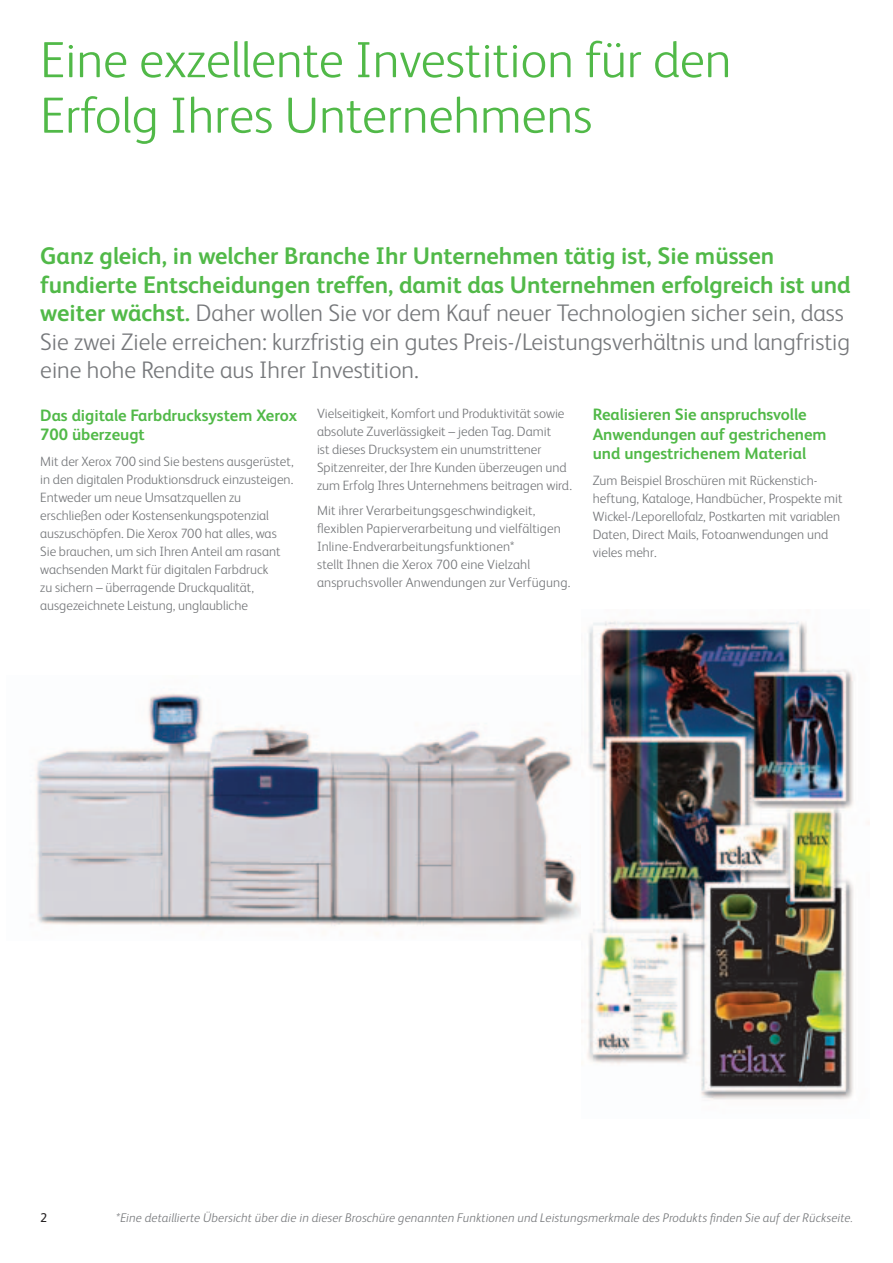
<style>
.page{position:relative;width:893px;height:1263px;background:#fff}
.page>*{position:absolute;margin:0;border:0;box-sizing:border-box;transform-origin:0 0}
.t1{font:300 51px/55.5px "Xerox Sans";color:#51b948}
.t2{font:300 24px/28.5px "Xerox Sans";color:#76787b}
.t3{font:700 16.5px/19.5px "Xerox Sans";color:#51b948}
.t4{font:300 13.5px/18px "Xerox Sans";color:#76787b}
.t5{font:12.75px "Xerox Sans";color:#231f20}
.t6{font:italic 300 12.6px "Xerox Sans";color:#76787b}
.s1{font-weight:700;color:#51b948}
</style>
<div class="page">
<img style="left:35px;top:694px;width:546px;height:241px">
<img style="left:581px;top:621px;width:288px;height:479px">
<h1 class="t1" style="left:40px;top:37px;width:692px">Eine exzellente Investition für den<br>Erfolg Ihres Unternehmens</h1>
<p class="t2" style="left:40px;top:244px;width:811px"><span class="s1">Ganz gleich, in welcher Branche Ihr Unternehmen tätig ist, Sie müssen fundierte Entscheidungen treffen, damit das Unternehmen erfolgreich ist und weiter wächst.</span> Daher wollen Sie vor dem Kauf neuer Technologien sicher sein, dass Sie zwei Ziele erreichen: kurzfristig ein gutes Preis-/Leistungsverhältnis und langfristig eine hohe Rendite aus Ihrer Investition.</p>
<p class="t3" style="left:592px;top:407px;width:235px">Realisieren Sie anspruchsvolle<br>Anwendungen auf gestrichenem und ungestrichenem Material</p>
<p class="t4" style="left:592px;top:473px;width:251px">Zum Beispiel Broschüren mit Rückenstich&shy;heftung, Kataloge, Handbücher, Prospekte mit Wickel-/Leporellofalz, Postkarten mit variablen Daten, Direct Mails, Fotoanwendungen und vieles mehr.</p>
<p class="t4" style="left:317px;top:406px;width:256px">Vielseitigkeit, Komfort und Produktivität sowie absolute Zuverlässigkeit – jeden Tag. Damit<br>ist dieses Drucksystem ein unumstrittener Spitzenreiter, der Ihre Kunden überzeugen und zum Erfolg Ihres Unternehmens beitragen wird.</p>
<p class="t4" style="left:317px;top:503px;width:255px">Mit ihrer Verarbeitungsgeschwindigkeit, flexiblen Papierverarbeitung und vielfältigen Inline-Endverarbeitungsfunktionen*<br>stellt Ihnen die Xerox 700 eine Vielzahl anspruchsvoller Anwendungen zur Verfügung.</p>
<p class="t3" style="left:40px;top:407px;width:258px">Das digitale Farbdrucksystem Xerox<br>700 überzeugt</p>
<p class="t4" style="left:40px;top:454px;width:255px">Mit der Xerox 700 sind Sie bestens ausgerüstet, in den digitalen Produktionsdruck einzusteigen.<br>Entweder um neue Umsatzquellen zu erschließen oder Kostensenkungspotenzial auszuschöpfen. Die Xerox 700 hat alles, was Sie brauchen, um sich Ihren Anteil am rasant wachsenden Markt für digitalen Farbdruck<br>zu sichern – überragende Druckqualität, ausgezeichnete Leistung, unglaubliche</p>
<p class="t5" style="left:40px;top:1214px;width:9px">2</p>
<p class="t6" style="left:116px;top:1214px;width:737px">*Eine detaillierte Übersicht über die in dieser Broschüre genannten Funktionen und Leistungsmerkmale des Produkts finden Sie auf der Rückseite.</p>
</div>
